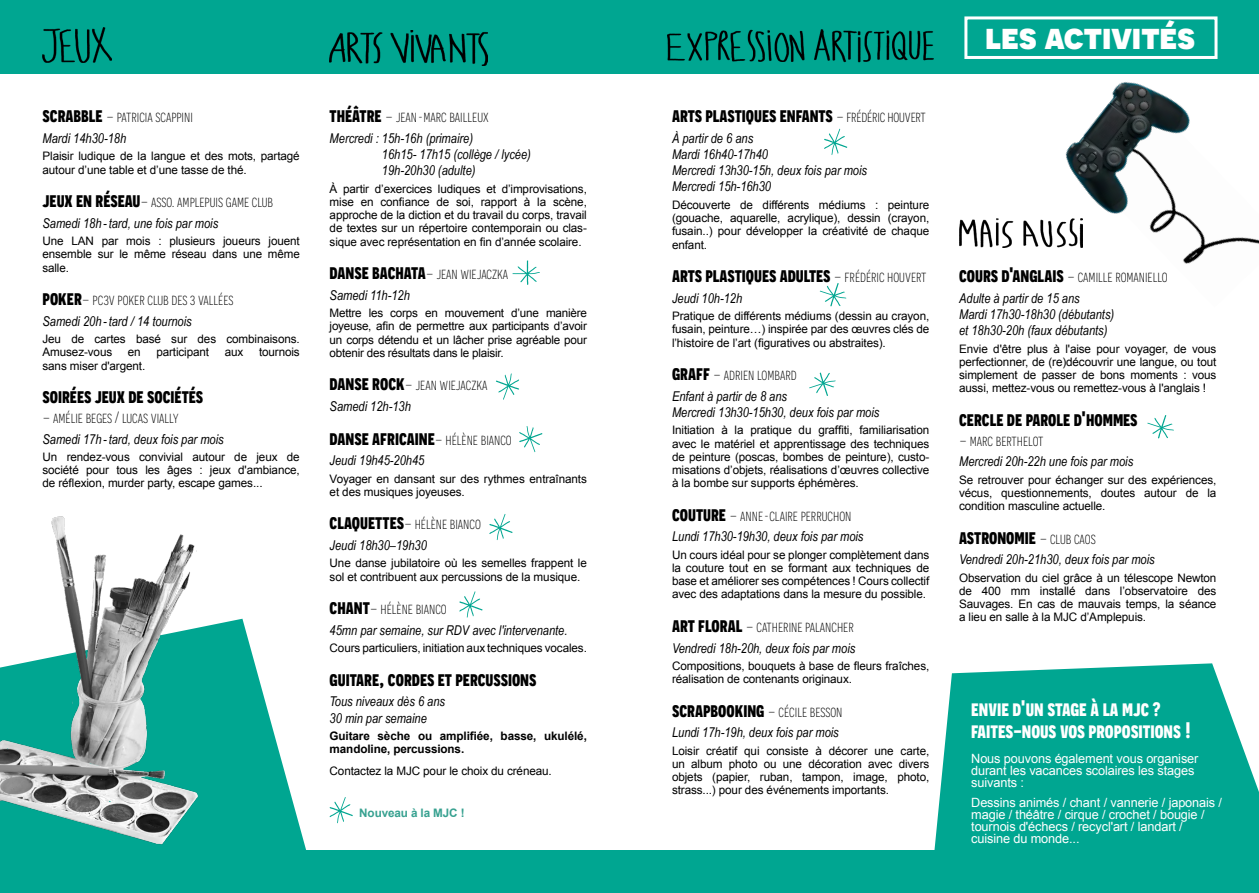
<style>
.page{position:relative;width:1259px;height:893px;background:#fff}
.page>*{position:absolute;margin:0;border:0;box-sizing:border-box;transform-origin:0 0}
.t1{font:800 36px "Novecentosans";letter-spacing:-.01em;color:#fff}
.t2{font:700 22.5px/21.6px "Novecentosanscondensed";color:#fff}
.t3{font:700 21px "Novecentosanscondensed";color:#000}
.t4{font:300 16.5px "Novecentosanscondensed";color:#000}
.t5{font:italic 13.5px/16.2px "Arial Narrow";color:#000}
.t6{font:12.75px/12px "Arial";letter-spacing:-.01em;color:#fff}
.t7{font:11.7px/13.2px "Arial";letter-spacing:-.01em;color:#000;text-align:justify}
.t8{font:700 11.7px/13.2px "Arial";letter-spacing:-.01em;color:#000}
.t9{font:700 11.7px "Arial";letter-spacing:-.01em;color:#37a190}
.s1{font-weight:700;font-size:21px}
.s2{font-weight:300;font-size:16.5px}
.s3{font-size:19.5px}
</style>
<div class="page">
<div style="left:0;top:0;width:1259px;height:73px;background:#00a691"></div>
<div style="left:0;top:850px;width:1259px;height:43px;background:#00a691"></div>
<svg style="left:0;top:619px;width:306px;height:231px;fill:#00a691"></svg>
<svg style="left:934px;top:663px;width:325px;height:187px;fill:#00a691"></svg>
<img style="left:1183px;top:237px;width:76px;height:27px">
<img style="left:1036px;top:48px;width:182px;height:190px">
<img style="left:330px;top:31px;width:157px;height:35px">
<img style="left:0;top:516px;width:205px;height:331px">
<div style="left:964px;top:16px;width:253px;height:43px;border:3px solid #fff"></div>
<img style="left:43px;top:28px;width:69px;height:35px">
<img style="left:667px;top:29px;width:138px;height:33px">
<img style="left:814px;top:30px;width:119px;height:33px">
<img style="left:959px;top:218px;width:123px;height:30px">
<svg style="left:512px;top:260px;width:28px;height:25px"></svg>
<svg style="left:496px;top:373px;width:23px;height:27px"></svg>
<svg style="left:519px;top:426px;width:23px;height:26px"></svg>
<svg style="left:489px;top:514px;width:23px;height:26px"></svg>
<svg style="left:459px;top:591px;width:23px;height:27px"></svg>
<svg style="left:329px;top:797px;width:24px;height:26px"></svg>
<svg style="left:824px;top:129px;width:23px;height:26px"></svg>
<svg style="left:820px;top:283px;width:26px;height:23px"></svg>
<svg style="left:809px;top:372px;width:26px;height:24px"></svg>
<svg style="left:1147px;top:415px;width:27px;height:24px"></svg>
<h3 class="t4" style="left:43px;top:108px;width:152px"><span class="s1">scrabble</span> – patricia scappini</h3>
<p class="t5" style="left:43px;top:130px;width:85px">Mardi 14h30-18h</p>
<p class="t7" style="left:43px;top:150px;width:259px">Plaisir ludique de la langue et des mots, partagé autour d’une table et d’une tasse de thé.</p>
<h3 class="t4" style="left:43px;top:192px;width:232px"><span class="s1">jeux en réseau</span>– asso. amplepuis game club</h3>
<p class="t5" style="left:43px;top:215px;width:177px">Samedi 18h -tard, une fois par mois</p>
<p class="t7" style="left:43px;top:235px;width:259px">Une LAN par mois : plusieurs joueurs jouent ensemble sur le même réseau dans une même salle.</p>
<h3 class="t4" style="left:43px;top:290px;width:192px"><span class="s1">poker</span>– pc3v poker club des 3 vallées</h3>
<p class="t5" style="left:43px;top:313px;width:151px">Samedi 20h -tard / 14 tournois</p>
<p class="t7" style="left:43px;top:333px;width:259px">Jeu de cartes basé sur des combinaisons.<br>Amusez-vous</p>
<p class="t7" style="left:128px;top:346px;width:14px">en</p>
<p class="t7" style="left:156px;top:346px;width:54px">participant</p>
<p class="t7" style="left:225px;top:346px;width:20px">aux</p>
<p class="t7" style="left:259px;top:346px;width:42px">tournois</p>
<p class="t7" style="left:43px;top:359px;width:104px">sans miser d'argent.</p>
<h3 class="t3" style="left:43px;top:383px;width:162px">soirées jeux de sociétés</h3>
<h3 class="t4" style="left:43px;top:408px;width:138px">– amélie beges / lucas vially</h3>
<p class="t5" style="left:43px;top:430px;width:183px">Samedi 17h -tard, deux fois par mois</p>
<p class="t7" style="left:43px;top:450px;width:259px">Un rendez-vous convivial autour de jeux de société pour tous les âges : jeux d'ambiance, de réflexion, murder party, escape games...</p>
<h3 class="t4" style="left:330px;top:108px;width:160px"><span class="s1">théâtre</span> – jean - marc bailleux</h3>
<p class="t5" style="left:382px;top:130px;width:150px;text-indent:-52px">Mercredi : 15h-16h (primaire)<br>16h15- 17h15 (collège / lycée)<br>19h-20h30 (adulte)</p>
<p class="t7" style="left:330px;top:182px;width:259px">À partir d’exercices ludiques et d’improvisations, mise en confiance de soi, rapport à la scène, approche de la diction et du travail du corps, travail de textes sur un répertoire contemporain ou clas&shy;sique avec représentation en fin d’année scolaire.</p>
<h3 class="t4" style="left:330px;top:264px;width:180px"><span class="s1">danse bachata</span>– jean wiejaczka</h3>
<p class="t5" style="left:330px;top:287px;width:82px">Samedi 11h-12h</p>
<p class="t7" style="left:330px;top:307px;width:259px">Mettre les corps en mouvement d’une manière joyeuse, afin de permettre aux participants d’avoir un corps détendu et un lâcher prise agréable pour obtenir des résultats dans le plaisir.</p>
<h3 class="t4" style="left:330px;top:376px;width:159px"><span class="s1">danse rock</span>– jean wiejaczka</h3>
<p class="t5" style="left:330px;top:398px;width:83px">Samedi 12h-13h</p>
<h3 class="t3" style="left:330px;top:425px;width:184px">danse africaine<span class="s2">– hélène bianco</span></h3>
<p class="t5" style="left:330px;top:452px;width:96px">Jeudi 19h45-20h45</p>
<p class="t7" style="left:330px;top:472px;width:259px">Voyager en dansant sur des rythmes entraînants et des musiques joyeuses.</p>
<h3 class="t4" style="left:330px;top:514px;width:153px"><span class="s1">claquettes</span>– hélène bianco</h3>
<p class="t5" style="left:330px;top:537px;width:99px">Jeudi 18h30–19h30</p>
<p class="t7" style="left:330px;top:557px;width:259px">Une danse jubilatoire où les semelles frappent le sol et contribuent aux percussions de la musique.</p>
<h3 class="t4" style="left:330px;top:599px;width:119px"><span class="s1">chant</span>– hélène bianco</h3>
<p class="t5" style="left:330px;top:622px;width:239px">45mn par semaine, sur RDV avec l'intervenante.</p>
<p class="t7" style="left:330px;top:642px;width:259px">Cours particuliers, initiation aux techniques vocales.</p>
<h3 class="t3" style="left:330px;top:666px;width:208px">guitare, cordes et percussions</h3>
<p class="t5" style="left:330px;top:693px;width:117px">Tous niveaux dès 6 ans<br>30 min par semaine</p>
<p class="t8" style="left:330px;top:730px;width:259px">Guitare sèche ou amplifiée, basse, ukulélé, mandoline, percussions.</p>
<p class="t7" style="left:330px;top:764px;width:224px">Contactez la MJC pour le choix du créneau.</p>
<p class="t9" style="left:359px;top:805px;width:107px">Nouveau à la MJC !</p>
<h3 class="t3" style="left:672px;top:103px;width:255px">arts plastiques enfants <span class="s2">– frédéric houvert</span></h3>
<p class="t5" style="left:672px;top:130px;width:197px">À partir de 6 ans<br>Mardi 16h40-17h40<br>Mercredi 13h30-15h, deux fois par mois<br>Mercredi 15h-16h30</p>
<p class="t7" style="left:672px;top:198px;width:259px">Découverte de différents médiums : peinture (gouache, aquarelle, acrylique), dessin (crayon, fusain..) pour développer la créativité de chaque enfant.</p>
<h3 class="t3" style="left:672px;top:262px;width:256px">arts plastiques adultes <span class="s2">– frédéric houvert</span></h3>
<p class="t5" style="left:672px;top:290px;width:72px">Jeudi 10h-12h</p>
<p class="t7" style="left:672px;top:310px;width:259px">Pratique de différents médiums (dessin au crayon, fusain, peinture…) inspirée par des œuvres clés de l’histoire de l’art (figuratives ou abstraites).</p>
<h3 class="t4" style="left:672px;top:365px;width:126px"><span class="s1">graff</span> – adrien lombard</h3>
<p class="t5" style="left:672px;top:388px;width:209px">Enfant à partir de 8 ans<br>Mercredi 13h30-15h30, deux fois par mois</p>
<p class="t7" style="left:672px;top:424px;width:259px">Initiation à la pratique du graffiti, familiarisation avec le matériel et apprentissage des techniques de peinture (poscas, bombes de peinture), custo&shy;misations d’objets, réalisations d’œuvres collective à la bombe sur supports éphémères.</p>
<h3 class="t4" style="left:672px;top:506px;width:181px"><span class="s1">couture</span> – anne - claire perruchon</h3>
<p class="t5" style="left:672px;top:528px;width:193px">Lundi 17h30-19h30, deux fois par mois</p>
<p class="t7" style="left:672px;top:548px;width:259px">Un cours idéal pour se plonger complètement dans la couture tout en se formant aux techniques de base et améliorer ses compétences ! Cours collectif avec des adaptations dans la mesure du possible.</p>
<h3 class="t4" style="left:672px;top:617px;width:183px"><span class="s1">art floral</span> – catherine palancher</h3>
<p class="t5" style="left:672px;top:639px;width:185px">Vendredi 18h-20h, deux fois par mois</p>
<p class="t7" style="left:672px;top:659px;width:259px">Compositions, bouquets à base de fleurs fraîches, réalisation de contenants originaux.</p>
<h3 class="t4" style="left:672px;top:702px;width:172px"><span class="s1">scrapbooking</span> – cécile besson</h3>
<p class="t5" style="left:672px;top:724px;width:168px">Lundi 17h-19h, deux fois par mois</p>
<p class="t7" style="left:672px;top:744px;width:259px">Loisir créatif qui consiste à décorer une carte, un album photo ou une décoration avec divers objets (papier, ruban, tampon, image, photo, strass...) pour des événements importants.</p>
<h1 class="t1" style="left:985px;top:14px;width:211px">les activités</h1>
<h3 class="t4" style="left:959px;top:267px;width:210px"><span class="s1">cours d'anglais</span> – camille romaniello</h3>
<p class="t5" style="left:959px;top:290px;width:157px">Adulte à partir de 15 ans<br>Mardi 17h30-18h30 (débutants) et 18h30-20h (faux débutants)</p>
<p class="t7" style="left:959px;top:342px;width:259px">Envie d'être plus à l'aise pour voyager, de vous perfectionner, de (re)découvrir une langue, ou tout simplement de passer de bons moments : vous aussi, mettez-vous ou remettez-vous à l'anglais !</p>
<h3 class="t3" style="left:959px;top:406px;width:180px">cercle de parole d'hommes</h3>
<h3 class="t4" style="left:959px;top:431px;width:86px">– marc berthelot</h3>
<p class="t5" style="left:959px;top:453px;width:176px">Mercredi 20h-22h une fois par mois</p>
<p class="t7" style="left:959px;top:473px;width:259px">Se retrouver pour échanger sur des expériences, vécus, questionnements, doutes autour de la condition masculine actuelle.</p>
<h3 class="t3" style="left:959px;top:524px;width:138px">astronomie <span class="s2">– club caos</span></h3>
<p class="t5" style="left:959px;top:551px;width:197px">Vendredi 20h-21h30, deux fois par mois</p>
<p class="t7" style="left:959px;top:571px;width:259px">Observation du ciel grâce à un télescope Newton de 400 mm installé dans l’observatoire des Sauvages. En cas de mauvais temps, la séance a lieu en salle à la MJC d’Amplepuis.</p>
<h2 class="t2" style="left:971px;top:697px;width:222px">envie d'un stage à la mjc <span class="s3">? </span>faites-nous vos propositions !</h2>
<p class="t6" style="left:971px;top:752px;width:229px">Nous pouvons également vous organiser durant les vacances scolaires les stages suivants :</p>
<p class="t6" style="left:971px;top:797px;width:252px">Dessins animés / chant / vannerie / japonais / magie / théâtre / cirque / crochet / bougie / tournois d'échecs / recycl'art / landart / cuisine du monde...</p>
</div>
